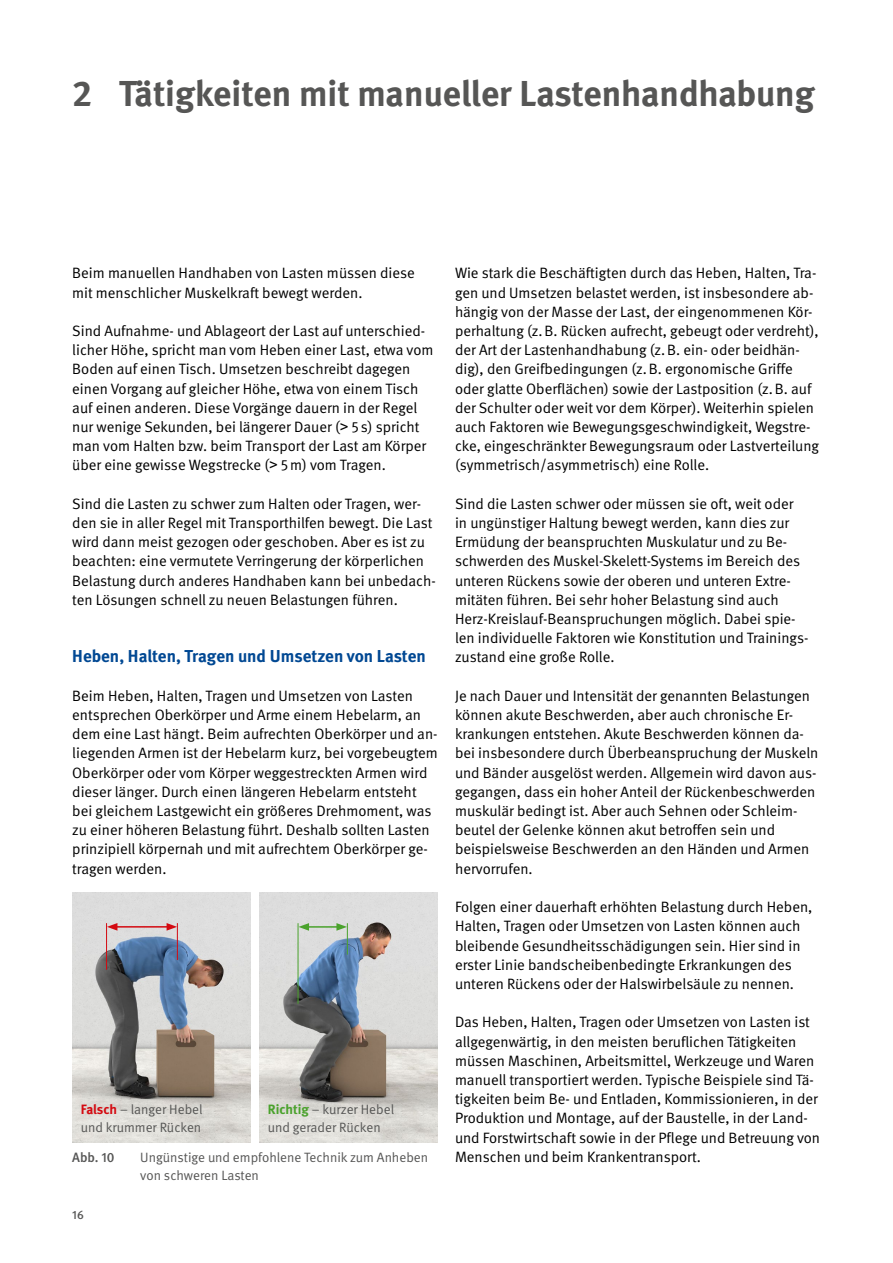
<style>
.page{position:relative;width:893px;height:1263px;background:#fff}
.page>*{position:absolute;margin:0;border:0;box-sizing:border-box;transform-origin:0 0}
.Überschriften_H1{font:700 36px "DGUV Meta";color:#565655}
.Überschriften_H2_ohne_Zahl{font:700 17.25px "DGUV Meta";color:#004893}
.Fließtext_FT{font:15px/19.2px "DGUV Meta";color:#000}
.Tabellen_und_Graphen_GT{font:13.5px/18px "DGUV Meta";color:#565655}
.t1{font:500 13.5px "DGUV Meta";color:#565655}
.t2{font:500 12px "DGUV Meta";color:#565655}
.s1{font-family:"Arial"}
.s2{font-weight:700;color:#d40a11}
.s3{font-weight:700;color:#4aa22c}
</style>
<div class="page">
<img style="left:72px;top:893px;width:179px;height:250px">
<hr style="left:106px;top:923px;width:1px;height:47px;background:#d40a11">
<hr style="left:177px;top:923px;width:1px;height:37px;background:#d40a11">
<hr style="left:115px;top:926px;width:54px;height:1px;background:#d40a11">
<svg style="left:107px;top:923px;width:10px;height:8px"></svg>
<svg style="left:167px;top:923px;width:10px;height:8px"></svg>
<img style="left:259px;top:893px;width:179px;height:250px">
<hr style="left:298px;top:923px;width:1px;height:81px;background:#4aa22c">
<hr style="left:347px;top:923px;width:1px;height:31px;background:#4aa22c">
<hr style="left:307px;top:926px;width:32px;height:2px;background:#4aa22c">
<svg style="left:298px;top:923px;width:11px;height:8px"></svg>
<svg style="left:336px;top:923px;width:11px;height:8px"></svg>
<h1 class="Überschriften_H1" style="left:72px;top:72px;width:744px">2 Tätigkeiten mit manueller Lastenhandhabung</h1>
<p class="Fließtext_FT" style="left:72px;top:264px;width:344px">Beim manuellen Handhaben von Lasten müssen diese mit menschlicher Muskelkraft bewegt werden.</p>
<p class="Fließtext_FT" style="left:72px;top:322px;width:363px">Sind Aufnahme- und Ablageort der Last auf unterschied&shy;licher Höhe, spricht man vom Heben einer Last, etwa vom Boden auf einen Tisch. Umsetzen beschreibt dagegen einen Vorgang auf gleicher Höhe, etwa von einem Tisch auf einen anderen. Diese Vorgänge dauern in der Regel nur wenige Sekunden, bei längerer Dauer (<span class="s1">&gt;</span> 5 s) spricht man vom Halten bzw. beim Transport der Last am Körper über eine gewisse Wegstrecke (<span class="s1">&gt;</span> 5m) vom Tragen.</p>
<p class="Fließtext_FT" style="left:72px;top:494px;width:365px">Sind die Lasten zu schwer zum Halten oder Tragen, wer&shy;den sie in aller Regel mit Transporthilfen bewegt. Die Last wird dann meist gezogen oder geschoben. Aber es ist zu beachten: eine vermutete Verringerung der körperlichen Belastung durch anderes Handhaben kann bei unbedach&shy;ten Lösungen schnell zu neuen Belastungen führen.</p>
<h2 class="Überschriften_H2_ohne_Zahl" style="left:72px;top:646px;width:355px">Heben, Halten, Tragen und Umsetzen von Lasten</h2>
<p class="Fließtext_FT" style="left:72px;top:686px;width:367px">Beim Heben, Halten, Tragen und Umsetzen von Lasten entsprechen Oberkörper und Arme einem Hebelarm, an dem eine Last hängt. Beim aufrechten Oberkörper und an&shy;liegenden Armen ist der Hebelarm kurz, bei vorgebeugtem Oberkörper oder vom Körper weggestreckten Armen wird dieser länger. Durch einen längeren Hebelarm entsteht bei gleichem Lastgewicht ein größeres Drehmoment, was zu einer höheren Belastung führt. Deshalb sollten Lasten prinzipiell körpernah und mit aufrechtem Oberkörper ge&shy;tragen werden.</p>
<p class="Tabellen_und_Graphen_GT" style="left:81px;top:1101px;width:123px"><span class="s2">Falsch</span> – langer Hebel und krummer Rücken</p>
<p class="Tabellen_und_Graphen_GT" style="left:268px;top:1101px;width:128px"><span class="s3">Richtig</span> – kurzer Hebel und gerader Rücken</p>
<p class="t1" style="left:72px;top:1149px;width:44px">Abb. 10</p>
<p class="Tabellen_und_Graphen_GT" style="left:140px;top:1148px;width:289px">Ungünstige und empfohlene Technik zum Anheben von schweren Lasten</p>
<p class="t2" style="left:72px;top:1208px;width:13px">16</p>
<p class="Fließtext_FT" style="left:455px;top:264px;width:366px">Wie stark die Beschäftigten durch das Heben, Halten, Tra&shy;gen und Umsetzen belastet werden, ist insbesondere ab&shy;hängig von der Masse der Last, der eingenommenen Kör&shy;perhaltung (z.B. Rücken aufrecht, gebeugt oder verdreht), der Art der Lastenhandhabung (z.B. ein- oder beidhän&shy;dig), den Greifbedingungen (z.B. ergonomische Griffe oder glatte Oberflächen) sowie der Lastposition (z.B. auf der Schulter oder weit vor dem Körper). Weiterhin spielen auch Faktoren wie Bewegungsgeschwindigkeit, Wegstre&shy;cke, eingeschränkter Bewegungsraum oder Lastverteilung (symmetrisch/asymmetrisch) eine Rolle.</p>
<p class="Fließtext_FT" style="left:455px;top:494px;width:353px">Sind die Lasten schwer oder müssen sie oft, weit oder in ungünstiger Haltung bewegt werden, kann dies zur Ermüdung der beanspruchten Muskulatur und zu Be&shy;schwerden des Muskel-Skelett-Systems im Bereich des unteren Rückens sowie der oberen und unteren Extre&shy;mitäten führen. Bei sehr hoher Belastung sind auch Herz-Kreislauf-Beanspruchungen möglich. Dabei spie&shy;len individuelle Faktoren wie Konstitution und Trainings&shy;zustand eine große Rolle.</p>
<p class="Fließtext_FT" style="left:455px;top:686px;width:365px">Je nach Dauer und Intensität der genannten Belastungen können akute Beschwerden, aber auch chronische Er&shy;krankungen entstehen. Akute Beschwerden können da&shy;bei insbesondere durch Überbeanspruchung der Muskeln und Bänder ausgelöst werden. Allgemein wird davon aus&shy;gegangen, dass ein hoher Anteil der Rückenbeschwerden muskulär bedingt ist. Aber auch Sehnen oder Schleim&shy;beutel der Gelenke können akut betroffen sein und beispielsweise Beschwerden an den Händen und Armen hervorrufen.</p>
<p class="Fließtext_FT" style="left:455px;top:898px;width:359px">Folgen einer dauerhaft erhöhten Belastung durch Heben, Halten, Tragen oder Umsetzen von Lasten können auch bleibende Gesundheitsschädigungen sein. Hier sind in erster Linie bandscheibenbedingte Erkrankungen des unteren Rückens oder der Halswirbelsäule zu nennen.</p>
<p class="Fließtext_FT" style="left:455px;top:1013px;width:367px">Das Heben, Halten, Tragen oder Umsetzen von Lasten ist allgegenwärtig, in den meisten beruflichen Tätigkeiten müssen Maschinen, Arbeitsmittel, Werkzeuge und Waren manuell transportiert werden. Typische Beispiele sind Tä&shy;tigkeiten beim Be- und Entladen, Kommissionieren, in der Produktion und Montage, auf der Baustelle, in der Land&shy;und Forstwirtschaft sowie in der Pflege und Betreuung von Menschen und beim Krankentransport.</p>
</div>
